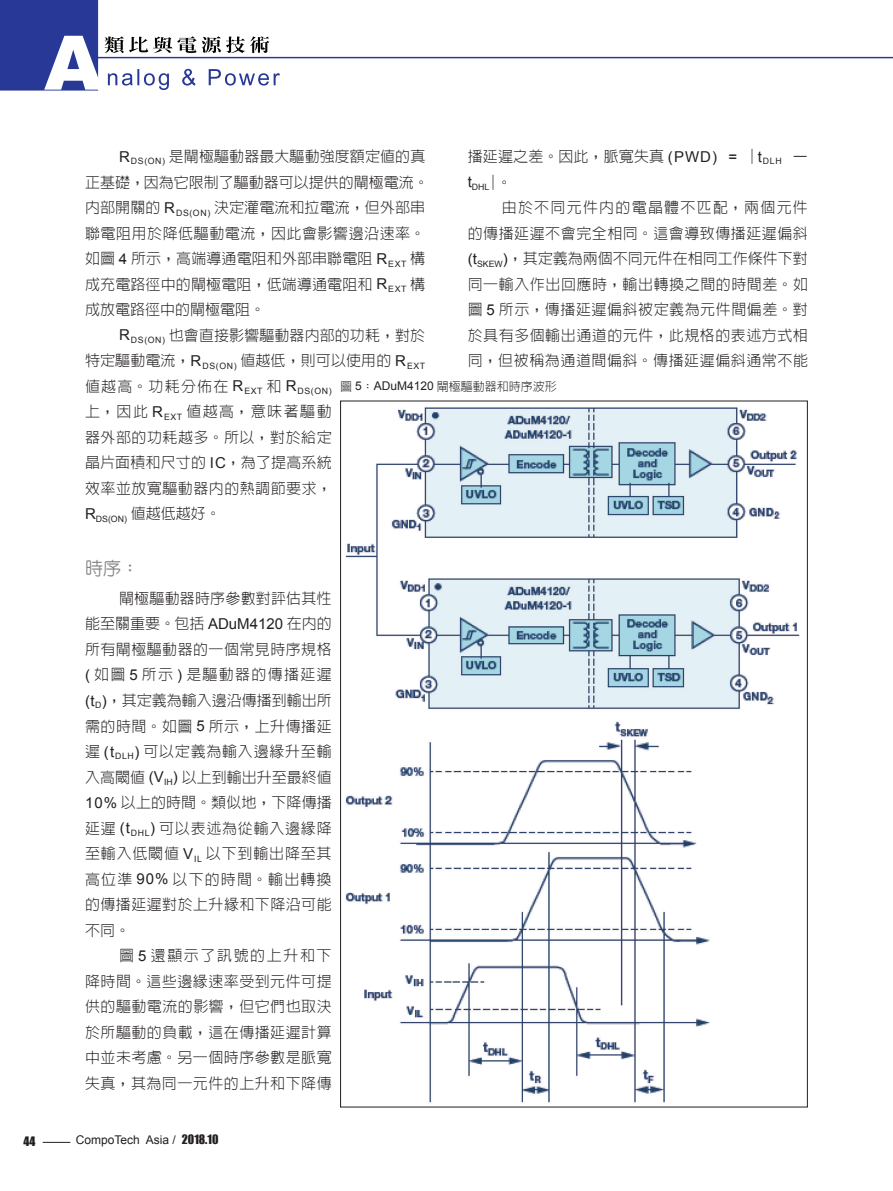
<style>
.page{position:relative;width:893px;height:1191px;background:#fff}
.page>*{position:absolute;margin:0;border:0;box-sizing:border-box;transform-origin:0 0}
._2級標題{font:500 18px "Yen Round";color:#808285}
.說明文字{font:300 15px/25.5px "Lin Gothic";letter-spacing:.03em;color:#231f20;text-align:justify}
.說明文字-2{font:300 15px/25.5px "Lin Gothic";letter-spacing:.005em;color:#231f20}
.說明文字-3{font:300 15px "Lin Gothic";letter-spacing:.01em;color:#231f20}
.t1{font:12px "Arial";color:#231f20}
.圖說{font:300 12px "Lin Gothic";color:#231f20}
.t2{font:12px "Impact";color:#231f20}
.說明文字-4{font:8.7px "Arial";color:#231f20}
.s1{font-family:"Arial";font-weight:400}
.s2{font-family:"Impact"}
</style>
<div class="page">
<img style="left:0;top:0;width:893px;height:91px">
<img style="left:137px;top:69px;width:143px;height:19px">
<img style="left:105px;top:36px;width:116px;height:17px">
<img style="left:44px;top:36px;width:59px;height:54px">
<svg style="left:43px;top:1142px;width:27px;height:1px"></svg>
<img style="left:345px;top:407px;width:455px;height:696px">
<p class="說明文字-3" style="left:468px;top:149px;width:342px">播延遲之差。因此，脈寬失真 <span class="s1">(PWD) =</span> |<span class="s1">t</span><sub>DLH</sub> –</p>
<p class="說明文字-4" style="left:468px;top:181px;width:46px"><sup>t</sup>DHL<sup>|。</sup></p>
<p class="說明文字" style="left:468px;top:195px;width:342px;text-indent:34px">由於不同元件內的電晶體不匹配，兩個元件的傳播延遲不會完全相同。這會導致傳播延遲偏斜<span class="s1">(t</span><sub>SKEW</sub><span class="s1">)</span>，其定義為兩個不同元件在相同工作條件下對同一輸入作出回應時，輸出轉換之間的時間差。如圖 <span class="s1">5</span> 所示，傳播延遲偏斜被定義為元件間偏差。對於具有多個輸出通道的元件，此規格的表述方式相同，但被稱為通道間偏斜。傳播延遲偏斜通常不能</p>
<p class="圖說" style="left:340px;top:380px;width:218px">圖 <span class="s1">5</span>：<span class="s1">ADuM4120</span> 閘極驅動器和時序波形</p>
<p class="說明文字-2" style="left:85px;top:144px;width:345px;text-indent:34px"><span class="s1">R</span><sub>DS(ON)</sub> 是閘極驅動器最大驅動強度額定值的真正基礎，因為它限制了驅動器可以提供的閘極電流。內部開關的 <span class="s1">R</span><sub>DS(ON)</sub> 決定灌電流和拉電流，但外部串聯電阻用於降低驅動電流，因此會影響邊沿速率。如圖 <span class="s1">4</span> 所示，高端導通電阻和外部串聯電阻 <span class="s1">R</span><sub>EXT</sub> 構成充電路徑中的閘極電阻，低端導通電阻和 <span class="s1">R</span><sub>EXT</sub> 構成放電路徑中的閘極電阻。</p>
<p class="說明文字" style="left:85px;top:322px;width:342px;text-align:left;text-indent:34px"><span class="s1">R</span><sub>DS(ON)</sub> 也會直接影響驅動器內部的功耗，對於特定驅動電流，<span class="s1">R</span><sub>DS(ON)</sub> 值越低，則可以使用的 <span class="s1">R</span><sub>EXT</sub>值越高。功耗分佈在 <span class="s1">R</span><sub>EXT</sub> 和 <span class="s1">R</span><sub>DS(ON)<br></sub>上，因此 <span class="s1">R</span><sub>EXT</sub> 值越高，意味著驅動<br>器外部的功耗越多。所以，對於給定<br>晶片面積和尺寸的 <span class="s1">IC</span>，為了提高系統<br>效率並放寬驅動器內的熱調節要求，</p>
<p class="說明文字-4" style="left:85px;top:513px;width:137px"><sup>R</sup>DS(ON) <sup>值越低越好。</sup></p>
<p class="_2級標題" style="left:85px;top:559px;width:55px">時序：</p>
<p class="說明文字" style="left:85px;top:585px;width:248px;text-indent:34px">閘極驅動器時序參數對評估其性能至關重要。包括 <span class="s1">ADuM4120</span> 在內的所有閘極驅動器的一個常見時序規格<span class="s1">(</span> 如圖 <span class="s1">5</span> 所示 <span class="s1">)</span> 是驅動器的傳播延遲<span class="s1">(t</span><sub>D</sub><span class="s1">)</span>，其定義為輸入邊沿傳播到輸出所需的時間。如圖 <span class="s1">5</span> 所示，上升傳播延遲 <span class="s1">(t</span><sub>DLH</sub><span class="s1">)</span> 可以定義為輸入邊緣升至輸入高閾值 <span class="s1">(V</span><sub>IH</sub><span class="s1">)</span> 以上到輸出升至最終值<span class="s1">10%</span> 以上的時間。類似地，下降傳播延遲 <span class="s1">(t</span><sub>DHL</sub><span class="s1">)</span> 可以表述為從輸入邊緣降至輸入低閾值 <span class="s1">V</span><sub>IL</sub> 以下到輸出降至其高位準 <span class="s1">90%</span> 以下的時間。輸出轉換的傳播延遲對於上升緣和下降沿可能不同。</p>
<p class="說明文字" style="left:85px;top:942px;width:248px;text-indent:34px">圖 <span class="s1">5</span> 還顯示了訊號的上升和下降時間。這些邊緣速率受到元件可提供的驅動電流的影響，但它們也取決於所驅動的負載，這在傳播延遲計算中並未考慮。另一個時序參數是脈寬失真，其為同一元件的上升和下降傳</p>
<p class="t2" style="left:24px;top:1132px;width:13px">44</p>
<p class="t1" style="left:76px;top:1131px;width:144px">CompoTech Asia / <span class="s2">2018.10</span></p>
</div>
